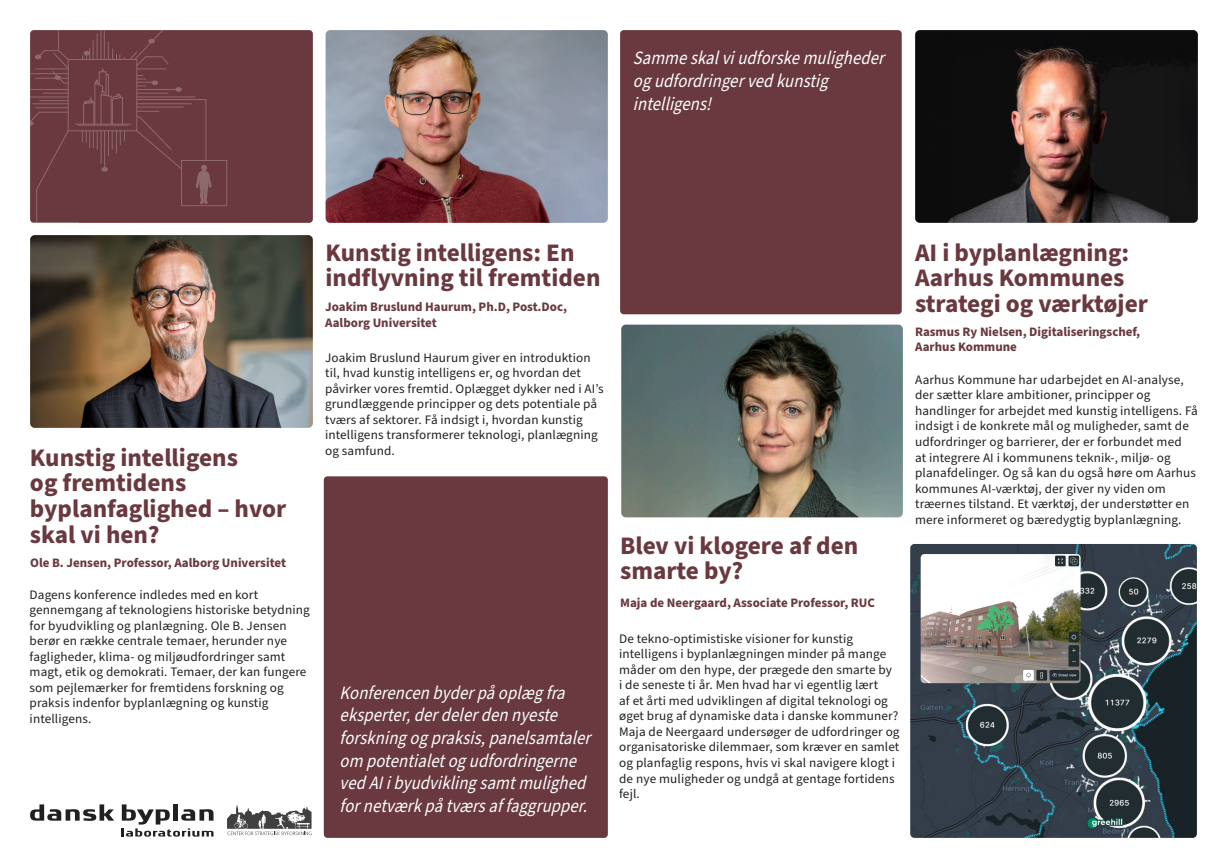
<style>
.page{position:relative;width:1228px;height:868px;background:#fff}
.page>*{position:absolute;margin:0;border:0;box-sizing:border-box;transform-origin:0 0}
.t1{font:700 25.2px/25.5px "Source Sans Pro";color:#6a393f}
.t2{font:italic 18.9px/22.7px "Source Sans Pro";color:#fff;scale:.88 1}
.t3{font:12.95px/15.5px "Source Sans Pro";letter-spacing:.01em;color:#231f20}
.t4{font:700 12.95px/15.5px "Source Sans Pro";color:#6a393f}
</style>
<div class="page">
<img style="left:326px;top:30px;width:282px;height:193px">
<img style="left:30px;top:235px;width:283px;height:193px">
<img style="left:621px;top:325px;width:282px;height:192px">
<img style="left:915px;top:30px;width:283px;height:193px">
<div style="left:324px;top:476px;width:284px;height:362px;background:#6a393f;border-radius:4px"></div>
<div style="left:30px;top:30px;width:283px;height:193px;background:#6a393f;border-radius:4px"></div>
<svg style="left:30px;top:30px;width:181px;height:193px"></svg>
<img style="left:910px;top:544px;width:287px;height:294px">
<div style="left:620px;top:30px;width:282px;height:284px;background:#6a393f;border-radius:4px"></div>
<svg style="left:30px;top:804px;width:84px;height:17px"></svg>
<svg style="left:122px;top:804px;width:91px;height:33px"></svg>
<svg style="left:228px;top:811px;width:84px;height:25px"></svg>
<svg style="left:227px;top:805px;width:84px;height:30px"></svg>
<img style="left:921px;top:554px;width:159px;height:129px">
<p class="t2" style="left:633px;top:47px;width:294px">Sammeskalviudforskemuligheder ogudfordringervedkunstig intelligens!</p>
<p class="t1" style="left:326px;top:240px;width:276px">Kunstig intelligens: En indflyvning til fremtiden</p>
<p class="t1" style="left:30px;top:445px;width:258px">Kunstig intelligens<br>og fremtidens byplanfaglighed – hvor skal vi hen?</p>
<p class="t4" style="left:30px;top:555px;width:257px">Ole B. Jensen, Professor, Aalborg Universitet</p>
<p class="t4" style="left:325px;top:299px;width:243px">Joakim Bruslund Haurum, Ph.D, Post.Doc,<br>Aalborg Universitet</p>
<p class="t3" style="left:325px;top:350px;width:280px">Joakim Bruslund Haurum giver en introduktion til, hvad kunstig intelligens er, og hvordan det påvirker vores fremtid. Oplægget dykker ned i AI’s grundlæggende principper og dets potentiale på tværs af sektorer. Få indsigt i, hvordan kunstig intelligens transformerer teknologi, planlægning og samfund.</p>
<p class="t1" style="left:620px;top:533px;width:240px">Blev vi klogere af den smarte by?</p>
<p class="t3" style="left:30px;top:587px;width:282px">Dagens konference indledes med en kort gennemgang af teknologiens historiske betydning for byudvikling og planlægning. Ole B. Jensen berør en række centrale temaer, herunder nye fagligheder, klima- og miljøudfordringer samt magt, etik og demokrati. Temaer, der kan fungere som pejlemærker for fremtidens forskning og praksis indenfor byplanlægning og kunstig intelligens.</p>
<p class="t4" style="left:620px;top:596px;width:256px">Maja de Neergaard, Associate Professor, RUC</p>
<p class="t3" style="left:619px;top:631px;width:282px">De tekno-optimistiske visioner for kunstig intelligens i byplanlægningen minder på mange måder om den hype, der prægede den smarte by<br>i de seneste ti år. Men hvad har vi egentlig lært<br>af et årti med udviklingen af digital teknologi og øget brug af dynamiske data i danske kommuner?<br>Maja de Neergaard undersøger de udfordringer og organisatoriske dilemmaer, som kræver en samlet og planfaglig respons, hvis vi skal navigere klogt i de nye muligheder og undgå at gentage fortidens fejl.</p>
<p class="t2" style="left:340px;top:682px;width:293px">Konferencenbyderpåoplægfra eksperter,derdelerdennyeste forskningogpraksis,panelsamtaler om potentialetogudfordringerne vedAIibyudviklingsamtmulighed fornetværkpåtværsaffaggrupper.</p>
<p class="t1" style="left:915px;top:240px;width:234px">AI i byplanlægning:<br>Aarhus Kommunes strategi og værktøjer</p>
<p class="t4" style="left:915px;top:324px;width:227px">Rasmus Ry Nielsen, Digitaliseringschef,</p>
<p class="t4" style="left:915px;top:340px;width:103px">Aarhus Kommune</p>
<p class="t3" style="left:915px;top:372px;width:284px">Aarhus Kommune har udarbejdet en AI-analyse, der sætter klare ambitioner, principper og handlinger for arbejdet med kunstig intelligens. Få indsigt i de konkrete mål og muligheder, samt de udfordringer og barrierer, der er forbundet med<br>at integrere AI i kommunens teknik-, miljø- og planafdelinger. Og så kan du også høre om Aarhus kommunes AI-værktøj, der giver ny viden om træernes tilstand. Et værktøj, der understøtter en mere informeret og bæredygtig byplanlægning.</p>
</div>
